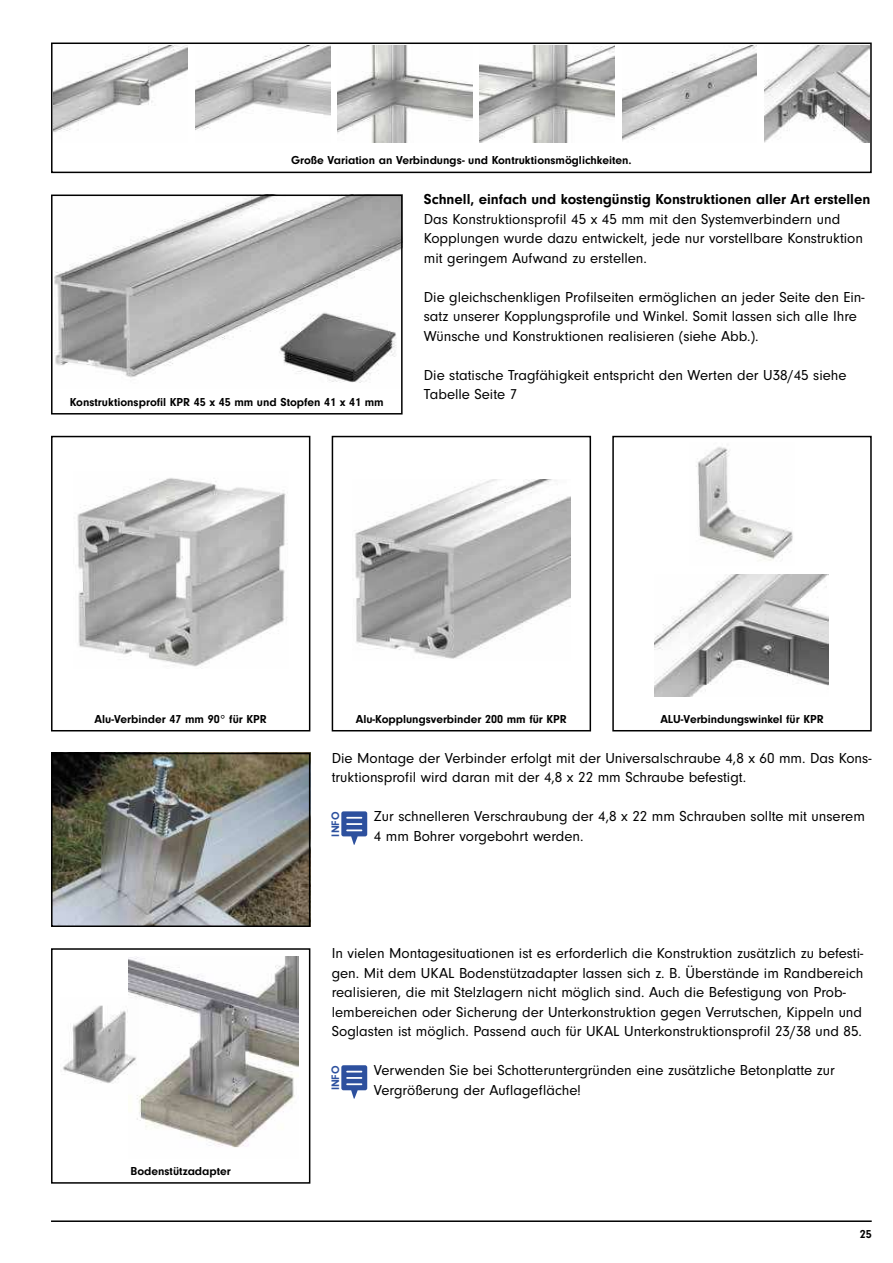
<style>
.page{position:relative;width:893px;height:1263px;background:#fff}
.page>*{position:absolute;margin:0;border:0;box-sizing:border-box;transform-origin:0 0}
.t1{font:15px/19.5px "Neuzeit Gro";color:#000}
.t2{font:700 15px "Neuzeit Gro";color:#000}
.t3{font:700 12px "Neuzeit Gro";color:#000}
.t4{font:700 11.25px "Neuzeit Gro";color:#2d519f}
</style>
<div class="page">
<hr style="left:51px;top:1220px;width:821px;height:2px;background:#000">
<div style="left:51px;top:43px;width:821px;height:130px;border:2px solid #000"></div>
<img style="left:53px;top:45px;width:135px;height:97px">
<img style="left:195px;top:45px;width:135px;height:85px">
<img style="left:338px;top:45px;width:134px;height:97px">
<img style="left:622px;top:45px;width:135px;height:96px">
<img style="left:480px;top:45px;width:135px;height:97px">
<img style="left:765px;top:45px;width:105px;height:97px">
<img style="left:54px;top:198px;width:346px;height:180px">
<img style="left:277px;top:307px;width:123px;height:76px">
<div style="left:51px;top:195px;width:352px;height:219px;border:2px solid #000"></div>
<div style="left:51px;top:436px;width:259px;height:295px;border:2px solid #000"></div>
<img style="left:77px;top:478px;width:211px;height:189px">
<div style="left:332px;top:436px;width:259px;height:295px;border:2px solid #000"></div>
<img style="left:354px;top:479px;width:216px;height:180px">
<div style="left:612px;top:436px;width:260px;height:295px;border:2px solid #000"></div>
<img style="left:696px;top:447px;width:97px;height:114px">
<img style="left:654px;top:574px;width:175px;height:123px">
<img style="left:54px;top:756px;width:253px;height:168px">
<div style="left:51px;top:753px;width:259px;height:174px;border:2px solid #000"></div>
<img style="left:128px;top:956px;width:170px;height:192px">
<div style="left:51px;top:948px;width:259px;height:236px;border:2px solid #000"></div>
<img style="left:63px;top:997px;width:76px;height:102px">
<svg style="left:341px;top:811px;width:26px;height:34px"></svg>
<svg style="left:341px;top:1065px;width:26px;height:34px"></svg>
<p class="t3" style="left:291px;top:154px;width:342px">Große Variation an Verbindungs- und Kontruktionsmöglichkeiten.</p>
<p class="t2" style="left:424px;top:191px;width:448px">Schnell, einfach und kostengünstig Konstruktionen aller Art erstellen</p>
<p class="t1" style="left:424px;top:210px;width:441px">Das Konstruktionsprofil 45 x 45 mm mit den Systemverbindern und<br>Kopplungen wurde dazu entwickelt, jede nur vorstellbare Konstruktion mit geringem Aufwand zu erstellen.</p>
<p class="t1" style="left:424px;top:288px;width:442px">Die gleichschenkligen Profilseiten ermöglichen an jeder Seite den Ein&shy;satz unserer Kopplungsprofile und Winkel. Somit lassen sich alle Ihre<br>Wünsche und Konstruktionen realisieren (siehe Abb.).</p>
<p class="t1" style="left:424px;top:366px;width:424px">Die statische Tragfähigkeit entspricht den Werten der U38/45 siehe<br>Tabelle Seite 7</p>
<p class="t3" style="left:70px;top:395px;width:315px">Konstruktionsprofil KPR 45 x 45 mm und Stopfen 41 x 41 mm</p>
<p class="t3" style="left:95px;top:712px;width:174px">Alu-Verbinder 47 mm 90° für KPR</p>
<p class="t3" style="left:356px;top:712px;width:213px">Alu-Kopplungsverbinder 200 mm für KPR</p>
<p class="t3" style="left:660px;top:712px;width:165px">ALU-Verbindungswinkel für KPR</p>
<p class="t1" style="left:332px;top:748px;width:542px">Die Montage der Verbinder erfolgt mit der Universalschraube 4,8 x 60 mm. Das Kons&shy;truktionsprofil wird daran mit der 4,8 x 22 mm Schraube befestigt.</p>
<p class="t1" style="left:374px;top:807px;width:493px">Zur schnelleren Verschraubung der 4,8 x 22 mm Schrauben sollte mit unserem<br>4 mm Bohrer vorgebohrt werden.</p>
<p class="t4" style="left:329px;top:836px;width:26px;rotate:-90deg">INFO</p>
<p class="t3" style="left:131px;top:1164px;width:102px">Bodenstützadapter</p>
<p class="t1" style="left:332px;top:944px;width:533px">In vielen Montagesituationen ist es erforderlich die Konstruktion zusätzlich zu befesti&shy;gen. Mit dem UKAL Bodenstützadapter lassen sich z. B. Überstände im Randbereich realisieren, die mit Stelzlagern nicht möglich sind. Auch die Befestigung von Prob&shy;lembereichen oder Sicherung der Unterkonstruktion gegen Verrutschen, Kippeln und Soglasten ist möglich. Passend auch für UKAL Unterkonstruktionsprofil 23/38 und 85.</p>
<p class="t1" style="left:374px;top:1061px;width:463px">Verwenden Sie bei Schotteruntergründen eine zusätzliche Betonplatte zur<br>Vergrößerung der Auflagefläche!</p>
<p class="t4" style="left:329px;top:1090px;width:26px;rotate:-90deg">INFO</p>
<p class="t3" style="left:860px;top:1228px;width:13px">25</p>
</div>
